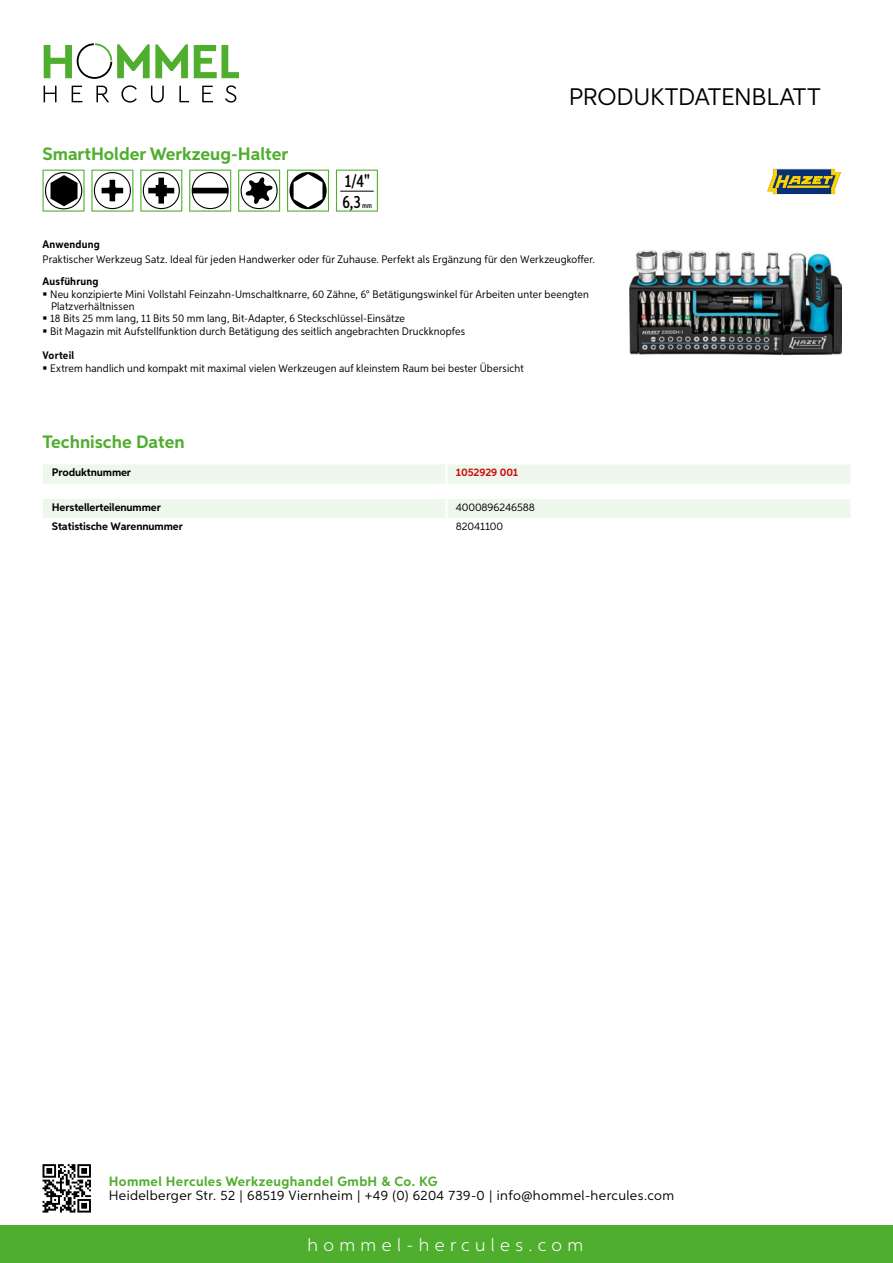
<style>
.page{position:relative;width:893px;height:1263px;background:#fff}
.page>*{position:absolute;margin:0;border:0;box-sizing:border-box;transform-origin:0 0}
.t1{font:24px "Aspira";letter-spacing:-.01em;color:#000}
.t2{font:700 18px "Aspira";color:#50ae2f}
.t3{font:300 18px "Aspira";letter-spacing:.3em;color:#fff}
.t4{font:500 17.85px/20.4px "Aspira XX Nar";color:#000}
.t5{font:13.5px "Aspira";letter-spacing:.03em;color:#000}
.t6{font:700 13.5px "Aspira";letter-spacing:.03em;color:#50ae2f}
.t7{font:10.95px/12.5px "Aspira Nar";letter-spacing:.015em;color:#000}
.t8{font:700 10.95px "Aspira";letter-spacing:-.01em;color:#000}
.t9{font:700 10.95px "Aspira Nar";letter-spacing:.02em;color:#000}
.t10{font:10.95px "Aspira";letter-spacing:-.01em;color:#000}
.t11{font:700 10.95px "Aspira";letter-spacing:-.01em;color:#cd1013}
.t12{font:500 7.35px "Aspira XX Nar";color:#000}
</style>
<div class="page">
<div style="left:0;top:1226px;width:893px;height:37px;background:#50ae2f"></div>
<svg style="left:43px;top:1164px;width:48px;height:48px"></svg>
<svg style="left:194px;top:45px;width:45px;height:33px"></svg>
<svg style="left:44px;top:43px;width:144px;height:36px"></svg>
<svg style="left:44px;top:86px;width:13px;height:16px"></svg>
<svg style="left:72px;top:86px;width:10px;height:16px"></svg>
<svg style="left:96px;top:86px;width:13px;height:16px"></svg>
<svg style="left:121px;top:85px;width:16px;height:18px"></svg>
<svg style="left:151px;top:86px;width:13px;height:17px"></svg>
<svg style="left:179px;top:86px;width:10px;height:16px"></svg>
<svg style="left:202px;top:86px;width:11px;height:16px"></svg>
<svg style="left:225px;top:85px;width:11px;height:18px"></svg>
<div style="left:43px;top:464px;width:807px;height:20px;background:#eef7eb"></div>
<hr style="left:445px;top:464px;width:3px;height:20px;background:#fff">
<div style="left:43px;top:499px;width:807px;height:19px;background:#eef7eb"></div>
<svg style="left:43px;top:170px;width:42px;height:42px"></svg>
<svg style="left:91px;top:170px;width:42px;height:42px"></svg>
<svg style="left:140px;top:170px;width:42px;height:42px"></svg>
<svg style="left:189px;top:170px;width:42px;height:42px"></svg>
<svg style="left:238px;top:170px;width:42px;height:42px"></svg>
<svg style="left:287px;top:170px;width:42px;height:42px"></svg>
<svg style="left:336px;top:170px;width:42px;height:42px"></svg>
<hr style="left:340px;top:191px;width:34px;height:1px;background:#000">
<img style="left:629px;top:250px;width:213px;height:106px">
<svg style="left:767px;top:168px;width:75px;height:27px"></svg>
<h2 class="t2" style="left:43px;top:142px;width:247px">SmartHolder Werkzeug-Halter</h2>
<h3 class="t4" style="left:342px;top:171px;width:29px">1/4"<br>6,3</h3>
<p class="t12" style="left:362px;top:201px;width:11px">mm</p>
<h1 class="t1" style="left:569px;top:82px;width:253px">Produktdatenblatt</h1>
<p class="t9" style="left:43px;top:237px;width:59px">Anwendung</p>
<p class="t7" style="left:43px;top:253px;width:554px">Praktischer Werkzeug Satz. Ideal für jeden Handwerker oder für Zuhause. Perfekt als Ergänzung für den Werkzeugkoffer.</p>
<p class="t9" style="left:43px;top:274px;width:58px">Ausführung</p>
<p class="t7" style="left:50px;top:287px;width:540px">Neu konzipierte Mini Vollstahl Feinzahn-Umschaltknarre, 60 Zähne, 6° Betätigungswinkel für Arbeiten unter beengten Platzverhältnissen<br>18 Bits 25 mm lang, 11 Bits 50 mm lang, Bit-Adapter, 6 Steckschlüssel-Einsätze<br>Bit Magazin mit Aufstellfunktion durch Betätigung des seitlich angebrachten Druckknopfes</p>
<p class="t9" style="left:43px;top:349px;width:33px">Vorteil</p>
<p class="t7" style="left:50px;top:362px;width:475px">Extrem handlich und kompakt mit maximal vielen Werkzeugen auf kleinstem Raum bei bester Übersicht</p>
<h2 class="t2" style="left:43px;top:430px;width:144px">Technische Daten</h2>
<p class="t8" style="left:52px;top:466px;width:81px">Produktnummer</p>
<p class="t11" style="left:456px;top:466px;width:64px">1052929 001</p>
<p class="t8" style="left:52px;top:500px;width:111px">Herstellerteilenummer</p>
<p class="t10" style="left:456px;top:500px;width:80px">4000896246588</p>
<p class="t8" style="left:52px;top:520px;width:132px">Statistische Warennummer</p>
<p class="t10" style="left:456px;top:520px;width:49px">82041100</p>
<p class="t6" style="left:109px;top:1172px;width:330px">Hommel Hercules Werkzeughandel GmbH &amp; Co. KG</p>
<p class="t5" style="left:109px;top:1187px;width:567px">Heidelberger Str. 52 | 68519 Viernheim | +49 (0) 6204 739-0 | info@hommel-hercules.com</p>
<h2 class="t3" style="left:307px;top:1234px;width:277px">hommel-hercules.com</h2>
</div>
